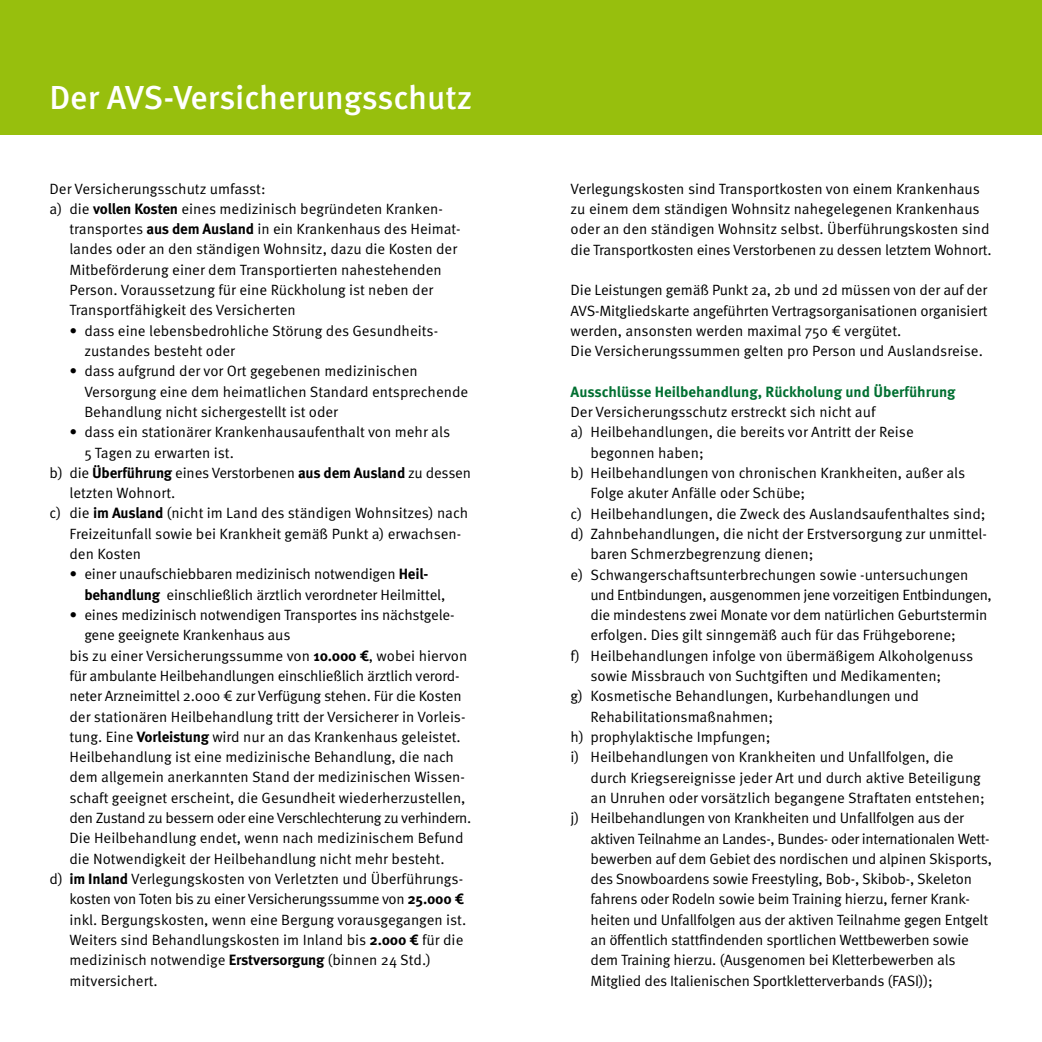
<style>
.page{position:relative;width:1042px;height:1042px;background:#fff}
.page>*{position:absolute;margin:0;border:0;box-sizing:border-box;transform-origin:0 0}
.t1{font:500 33.25px "Meta Pro";letter-spacing:-.005em;color:#fff}
.t2{font:14.88px/20.3px "Meta Pro";letter-spacing:-.005em;color:#000}
.t3{font:14.88px "Meta Pro";letter-spacing:-.025em;color:#000}
.t4{font:700 14.88px "Meta Pro";color:#006f31}
.s1{font-weight:700}
</style>
<div class="page">
<div style="left:0;top:0;width:1042px;height:134px;background:#97bf0d"></div>
<h1 class="t1" style="left:49px;top:77px;width:424px">Der AVS-Versicherungsschutz</h1>
<p class="t2" style="left:50px;top:179px;width:217px">Der Versicherungsschutz umfasst:</p>
<p class="t2" style="left:50px;top:199px;width:395px">a) die <span class="s1">vollen Kosten</span> eines medizinisch begründeten Kranken-</p>
<p class="t2" style="left:69px;top:219px;width:393px">transportes <span class="s1">aus dem Ausland</span> in ein Krankenhaus des Heimat-</p>
<p class="t2" style="left:69px;top:240px;width:389px">landes oder an den ständigen Wohnsitz, dazu die Kosten der</p>
<p class="t2" style="left:69px;top:260px;width:374px">Mitbeförderung einer dem Transportierten nahestehenden</p>
<p class="t2" style="left:69px;top:280px;width:365px">Person. Voraussetzung für eine Rückholung ist neben der</p>
<p class="t2" style="left:69px;top:300px;width:228px">Transportfähigkeit des Versicherten</p>
<p class="t2" style="left:84px;top:321px;width:355px;text-indent:-15px">• dass eine lebensbedrohliche Störung des Gesundheits&shy;zustandes besteht oder</p>
<p class="t2" style="left:84px;top:361px;width:385px;text-indent:-15px">• dass aufgrund der vor Ort gegebenen medizinischen<br>Versorgung eine dem heimatlichen Standard entsprechende<br>Behandlung nicht sichergestellt ist oder</p>
<p class="t2" style="left:69px;top:422px;width:382px">• dass ein stationärer Krankenhausaufenthalt von mehr als</p>
<p class="t2" style="left:84px;top:443px;width:151px">5 Tagen zu erwarten ist.</p>
<p class="t2" style="left:50px;top:463px;width:423px">b) die <span class="s1">Überführung</span> eines Verstorbenen <span class="s1">aus dem Ausland</span> zu dessen</p>
<p class="t2" style="left:69px;top:483px;width:108px">letzten Wohnort.</p>
<p class="t2" style="left:50px;top:503px;width:420px">c) die <span class="s1">im Ausland</span> (nicht im Land des ständigen Wohnsitzes) nach</p>
<p class="t2" style="left:69px;top:524px;width:393px">Freizeitunfall sowie bei Krankheit gemäß Punkt a) erwachsen-</p>
<p class="t2" style="left:69px;top:544px;width:73px">den Kosten</p>
<p class="t2" style="left:84px;top:564px;width:362px;text-indent:-15px">• einer unaufschiebbaren medizinisch notwendigen <span class="s1">Heil&shy;behandlung</span> einschließlich ärztlich verordneter Heilmittel,</p>
<p class="t2" style="left:69px;top:605px;width:386px">• eines medizinisch notwendigen Transportes ins nächstgele-</p>
<p class="t2" style="left:84px;top:625px;width:208px">gene geeignete Krankenhaus aus</p>
<p class="t2" style="left:69px;top:646px;width:399px">bis zu einer Versicherungssumme von <span class="s1">10.000 €</span>, wobei hiervon</p>
<p class="t2" style="left:69px;top:666px;width:392px">für ambulante Heilbehandlungen einschließlich ärztlich verord-</p>
<p class="t2" style="left:69px;top:686px;width:394px">neter Arzneimittel 2.000 € zur Verfügung stehen. Für die Kosten</p>
<p class="t2" style="left:69px;top:707px;width:398px">der stationären Heilbehandlung tritt der Versicherer in Vorleis-</p>
<p class="t2" style="left:69px;top:727px;width:393px">tung. Eine <span class="s1">Vorleistung</span> wird nur an das Krankenhaus geleistet.</p>
<p class="t2" style="left:69px;top:747px;width:386px">Heilbehandlung ist eine medizinische Behandlung, die nach</p>
<p class="t2" style="left:69px;top:767px;width:397px">dem allgemein anerkannten Stand der medizinischen Wissen-</p>
<p class="t2" style="left:69px;top:788px;width:398px">schaft geeignet erscheint, die Gesundheit wiederherzustellen,</p>
<p class="t3" style="left:69px;top:808px;width:403px">den Zustand zu bessern oder eine Verschlechterung zu verhindern.</p>
<p class="t2" style="left:69px;top:828px;width:396px">Die Heilbehandlung endet, wenn nach medizinischem Befund</p>
<p class="t2" style="left:69px;top:849px;width:377px">die Notwendigkeit der Heilbehandlung nicht mehr besteht.</p>
<p class="t2" style="left:50px;top:869px;width:415px">d) <span class="s1">im Inland</span> Verlegungskosten von Verletzten und Überführungs-</p>
<p class="t3" style="left:69px;top:890px;width:396px">kosten von Toten bis zu einer Versicherungssumme von <span class="s1">25.000 €</span></p>
<p class="t2" style="left:69px;top:910px;width:398px">inkl. Bergungskosten, wenn eine Bergung vorausgegangen ist.</p>
<p class="t2" style="left:69px;top:930px;width:395px">Weiters sind Behandlungskosten im Inland bis <span class="s1">2.000 €</span> für die</p>
<p class="t2" style="left:69px;top:950px;width:363px">medizinisch notwendige <span class="s1">Erstversorgung</span> (binnen 24 Std.)</p>
<p class="t2" style="left:69px;top:970px;width:90px">mitversichert.</p>
<p class="t2" style="left:570px;top:179px;width:422px">Verlegungskosten sind Transportkosten von einem Krankenhaus zu einem dem ständigen Wohnsitz nahegelegenen Krankenhaus oder an den ständigen Wohnsitz selbst. Überführungskosten sind die Transportkosten eines Verstorbenen zu dessen letztem Wohnort.</p>
<p class="t2" style="left:570px;top:280px;width:418px">Die Leistungen gemäß Punkt 2a, 2b und 2d müssen von der auf der AVS-Mitgliedskarte angeführten Vertragsorganisationen organisiert werden, ansonsten werden maximal 750 € vergütet.<br>Die Versicherungssummen gelten pro Person und Auslandsreise.</p>
<p class="t4" style="left:570px;top:382px;width:387px">Ausschlüsse Heilbehandlung, Rückholung und Überführung</p>
<p class="t2" style="left:570px;top:402px;width:306px">Der Versicherungsschutz erstreckt sich nicht auf</p>
<p class="t2" style="left:570px;top:422px;width:345px">a) Heilbehandlungen, die bereits vor Antritt der Reise</p>
<p class="t2" style="left:590px;top:443px;width:115px">begonnen haben;</p>
<p class="t2" style="left:570px;top:463px;width:396px">b) Heilbehandlungen von chronischen Krankheiten, außer als</p>
<p class="t2" style="left:590px;top:483px;width:216px">Folge akuter Anfälle oder Schübe;</p>
<p class="t2" style="left:570px;top:504px;width:416px">c) Heilbehandlungen, die Zweck des Auslandsaufenthaltes sind;</p>
<p class="t2" style="left:570px;top:524px;width:418px">d) Zahnbehandlungen, die nicht der Erstversorgung zur unmittel-</p>
<p class="t2" style="left:590px;top:544px;width:225px">baren Schmerzbegrenzung dienen;</p>
<p class="t2" style="left:570px;top:565px;width:399px">e) Schwangerschaftsunterbrechungen sowie -untersuchungen</p>
<p class="t3" style="left:590px;top:585px;width:403px">und Entbindungen, ausgenommen jene vorzeitigen Entbindungen,</p>
<p class="t2" style="left:590px;top:605px;width:398px">die mindestens zwei Monate vor dem natürlichen Geburtstermin</p>
<p class="t2" style="left:590px;top:625px;width:367px">erfolgen. Dies gilt sinngemäß auch für das Frühgeborene;</p>
<p class="t2" style="left:570px;top:646px;width:404px">f) Heilbehandlungen infolge von übermäßigem Alkoholgenuss</p>
<p class="t2" style="left:590px;top:666px;width:352px">sowie Missbrauch von Suchtgiften und Medikamenten;</p>
<p class="t2" style="left:570px;top:686px;width:350px">g) Kosmetische Behandlungen, Kurbehandlungen und</p>
<p class="t2" style="left:590px;top:707px;width:184px">Rehabilitationsmaßnahmen;</p>
<p class="t2" style="left:570px;top:727px;width:201px">h) prophylaktische Impfungen;</p>
<p class="t2" style="left:570px;top:747px;width:384px">i) Heilbehandlungen von Krankheiten und Unfallfolgen, die</p>
<p class="t2" style="left:590px;top:768px;width:392px">durch Kriegsereignisse jeder Art und durch aktive Beteiligung</p>
<p class="t2" style="left:590px;top:788px;width:396px">an Unruhen oder vorsätzlich begangene Straftaten entstehen;</p>
<p class="t2" style="left:570px;top:808px;width:395px">j) Heilbehandlungen von Krankheiten und Unfallfolgen aus der</p>
<p class="t3" style="left:590px;top:829px;width:401px">aktiven Teilnahme an Landes-, Bundes- oder internationalen Wett-</p>
<p class="t2" style="left:590px;top:849px;width:403px">bewerben auf dem Gebiet des nordischen und alpinen Skisports,</p>
<p class="t2" style="left:590px;top:869px;width:383px">des Snowboardens sowie Freestyling, Bob-, Skibob-, Skeleton</p>
<p class="t2" style="left:590px;top:889px;width:381px">fahrens oder Rodeln sowie beim Training hierzu, ferner Krank-</p>
<p class="t2" style="left:590px;top:910px;width:399px">heiten und Unfallfolgen aus der aktiven Teilnahme gegen Entgelt</p>
<p class="t2" style="left:590px;top:930px;width:380px">an öffentlich stattfindenden sportlichen Wettbewerben sowie</p>
<p class="t2" style="left:590px;top:950px;width:367px">dem Training hierzu. (Ausgenomen bei Kletterbewerben als</p>
<p class="t2" style="left:590px;top:971px;width:344px">Mitglied des Italienischen Sportkletterverbands (FASI));</p>
</div>
